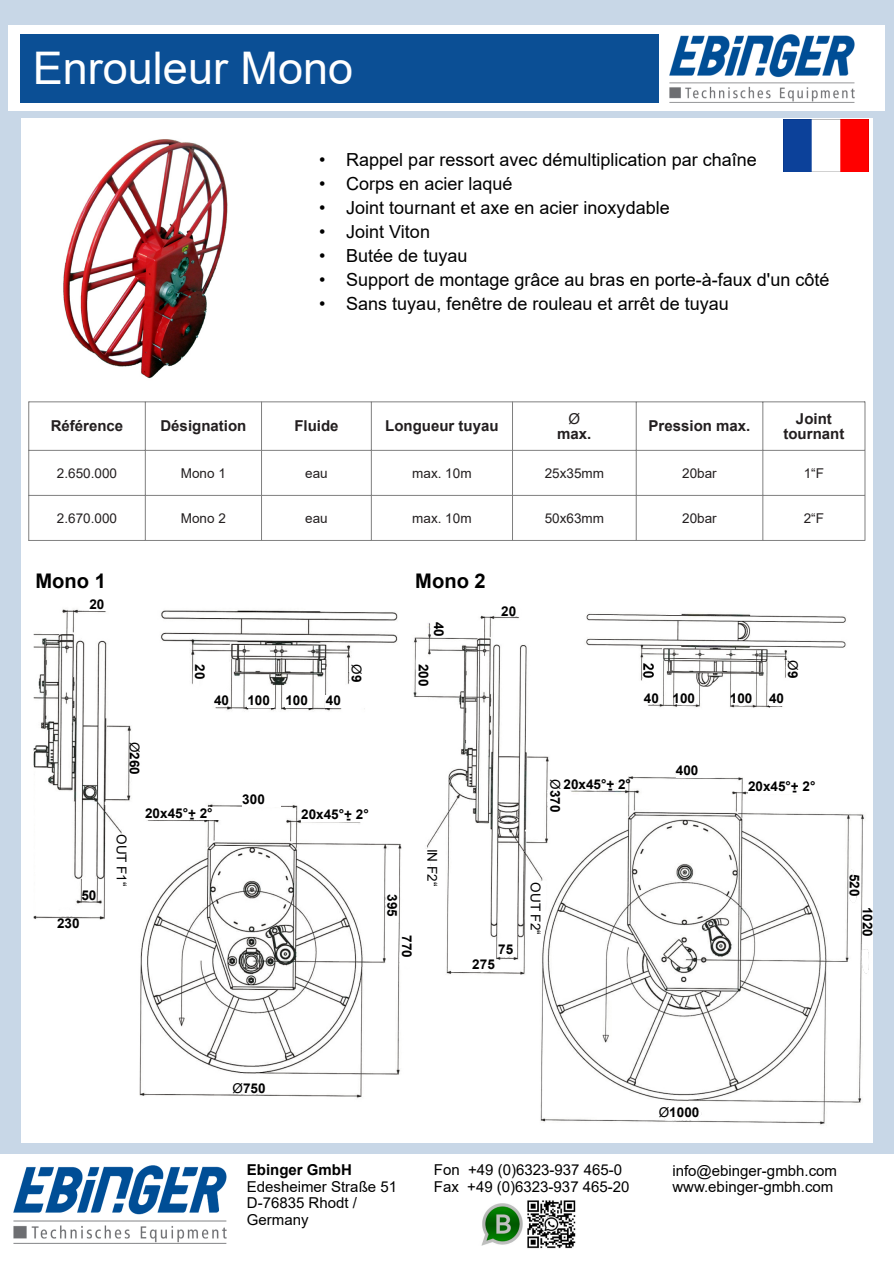
<style>
.page{position:relative;width:894px;height:1263px;background:#fff}
.page>*{position:absolute;margin:0;border:0;box-sizing:border-box;transform-origin:0 0}
.t1{font:45px "Arial";color:#fff}
.t2{font:700 20.1px "Arial";color:#000}
.t3{font:18px "Arial";color:#000}
.t4{font:15px/16.5px "Arial";color:#000}
.t5{font:700 15px/15.5px "Arial";color:#231f20;text-align:center}
.t6{font:700 15px "Arial";color:#000}
.t7{font:15px "Arial";color:#231f20}
.t8{font:700 13.5px "Arial";color:#000}
.t9{font:13.5px "Arial";color:#231f20}
.t10{font:13.5px "Arial";color:#000}
.s1{font-weight:400}
.s2{font-weight:700}
</style>
<div class="page">
<div style="left:0;top:0;width:893px;height:1263px;background:#c8d7e7"></div>
<div style="left:9px;top:26px;width:875px;height:85px;background:#fff"></div>
<div style="left:21px;top:118px;width:851px;height:1025px;background:#fff"></div>
<div style="left:20px;top:34px;width:638px;height:68px;background:#0b4f95"></div>
<img style="left:669px;top:34px;width:185px;height:68px">
<div style="left:0;top:1154px;width:893px;height:109px;background:#fff"></div>
<img style="left:13px;top:1165px;width:213px;height:78px">
<img style="left:527px;top:1200px;width:49px;height:49px">
<img style="left:481px;top:1204px;width:42px;height:41px">
<hr style="left:28px;top:401px;width:1px;height:140px;background:#808080">
<hr style="left:864px;top:401px;width:1px;height:140px;background:#808080">
<hr style="left:145px;top:402px;width:1px;height:138px;background:#808080">
<hr style="left:261px;top:402px;width:1px;height:138px;background:#808080">
<hr style="left:371px;top:402px;width:1px;height:138px;background:#808080">
<hr style="left:512px;top:402px;width:1px;height:138px;background:#808080">
<hr style="left:635px;top:402px;width:1px;height:138px;background:#808080">
<hr style="left:762px;top:402px;width:1px;height:138px;background:#808080">
<hr style="left:29px;top:401px;width:835px;height:1px;background:#808080">
<hr style="left:29px;top:450px;width:835px;height:1px;background:#808080">
<hr style="left:29px;top:495px;width:835px;height:1px;background:#808080">
<hr style="left:29px;top:540px;width:835px;height:1px;background:#808080">
<img style="left:63px;top:139px;width:165px;height:240px">
<img style="left:160px;top:610px;width:238px;height:101px">
<img style="left:34px;top:609px;width:97px;height:311px">
<img style="left:139px;top:804px;width:263px;height:295px">
<img style="left:540px;top:776px;width:329px;height:349px">
<div style="left:89px;top:599px;width:39px;height:12px;background:#fff"></div>
<div style="left:242px;top:794px;width:38px;height:12px;background:#fff"></div>
<div style="left:675px;top:765px;width:39px;height:12px;background:#fff"></div>
<div style="left:301px;top:809px;width:102px;height:12px;background:#fff"></div>
<div style="left:747px;top:781px;width:102px;height:12px;background:#fff"></div>
<div style="left:145px;top:808px;width:102px;height:12px;background:#fff"></div>
<div style="left:326px;top:695px;width:19px;height:12px;background:#fff"></div>
<div style="left:247px;top:695px;width:27px;height:12px;background:#fff"></div>
<div style="left:285px;top:695px;width:27px;height:12px;background:#fff"></div>
<img style="left:413px;top:615px;width:143px;height:383px">
<img style="left:586px;top:613px;width:260px;height:95px">
<img style="left:643px;top:663px;width:10px;height:15px">
<div style="left:768px;top:693px;width:19px;height:12px;background:#fff"></div>
<img style="left:783px;top:119px;width:84px;height:52px">
<h1 class="t1" style="left:33px;top:51px;width:322px">Enrouleur Mono</h1>
<p class="t3" style="left:319px;top:153px;width:439px">• Rappel par ressort avec démultiplication par chaîne</p>
<p class="t3" style="left:319px;top:177px;width:195px">• Corps en acier laqué</p>
<p class="t3" style="left:319px;top:201px;width:352px">• Joint tournant et axe en acier inoxydable</p>
<p class="t3" style="left:319px;top:225px;width:112px">• Joint Viton</p>
<p class="t3" style="left:319px;top:249px;width:150px">• Butée de tuyau</p>
<p class="t3" style="left:319px;top:273px;width:511px">• Support de montage grâce au bras en porte-à-faux d'un côté</p>
<p class="t3" style="left:319px;top:297px;width:411px">• Sans tuyau, fenêtre de rouleau et arrêt de tuyau</p>
<p class="t5" style="left:51px;top:420px;width:74px">Référence</p>
<p class="t5" style="left:160px;top:420px;width:87px">Désignation</p>
<p class="t5" style="left:294px;top:420px;width:46px">Fluide</p>
<p class="t5" style="left:385px;top:420px;width:115px">Longueur tuyau</p>
<p class="t7" style="left:568px;top:413px;width:13px">Ø</p>
<p class="t5" style="left:557px;top:428px;width:36px">max.</p>
<p class="t5" style="left:648px;top:420px;width:103px">Pression max.</p>
<p class="t5" style="left:783px;top:412px;width:62px">Joint tournant</p>
<p class="t9" style="left:57px;top:468px;width:62px">2.650.000</p>
<p class="t9" style="left:181px;top:468px;width:47px">Mono 1</p>
<p class="t9" style="left:305px;top:468px;width:24px">eau</p>
<p class="t9" style="left:412px;top:468px;width:61px">max. 10m</p>
<p class="t9" style="left:544px;top:468px;width:61px">25x35mm</p>
<p class="t9" style="left:682px;top:468px;width:36px">20bar</p>
<p class="t9" style="left:803px;top:468px;width:22px">1“F</p>
<p class="t9" style="left:57px;top:513px;width:62px">2.670.000</p>
<p class="t9" style="left:181px;top:513px;width:47px">Mono 2</p>
<p class="t9" style="left:305px;top:513px;width:24px">eau</p>
<p class="t9" style="left:412px;top:513px;width:61px">max. 10m</p>
<p class="t9" style="left:544px;top:513px;width:61px">50x63mm</p>
<p class="t9" style="left:682px;top:513px;width:36px">20bar</p>
<p class="t9" style="left:803px;top:513px;width:22px">2“F</p>
<p class="t2" style="left:35px;top:574px;width:72px">Mono 1</p>
<p class="t2" style="left:415px;top:574px;width:72px">Mono 2</p>
<p class="t8" style="left:89px;top:599px;width:17px">20</p>
<p class="t8" style="left:81px;top:890px;width:17px">50</p>
<p class="t8" style="left:57px;top:919px;width:24px">230</p>
<p class="t8" style="left:140px;top:742px;width:35px;rotate:90deg"><span class="s1">Ø</span>260</p>
<p class="t8" style="left:205px;top:664px;width:17px;rotate:90deg">20</p>
<p class="t10" style="left:361px;top:664px;width:20px;rotate:90deg">Ø<span class="s2">9</span></p>
<p class="t8" style="left:247px;top:695px;width:62px">100 100</p>
<p class="t8" style="left:326px;top:695px;width:17px">40</p>
<p class="t8" style="left:214px;top:695px;width:17px">40</p>
<p class="t8" style="left:242px;top:794px;width:24px">300</p>
<p class="t10" style="left:127px;top:834px;width:54px;rotate:90deg">OUT F1“</p>
<p class="t8" style="left:145px;top:808px;width:69px">20x45°+ 2°</p>
<p class="t8" style="left:189px;top:812px;width:6px">-</p>
<p class="t8" style="left:301px;top:809px;width:69px">20x45°+ 2°</p>
<p class="t8" style="left:346px;top:813px;width:6px">-</p>
<p class="t8" style="left:397px;top:894px;width:24px;rotate:90deg">395</p>
<p class="t8" style="left:444px;top:622px;width:17px;rotate:90deg">40</p>
<p class="t8" style="left:428px;top:664px;width:24px;rotate:90deg">200</p>
<p class="t10" style="left:437px;top:849px;width:39px;rotate:90deg">IN F2“</p>
<p class="t8" style="left:501px;top:606px;width:17px">20</p>
<p class="t8" style="left:412px;top:935px;width:24px;rotate:90deg">770</p>
<p class="t8" style="left:498px;top:944px;width:17px">75</p>
<p class="t8" style="left:472px;top:959px;width:24px">275</p>
<p class="t10" style="left:797px;top:660px;width:20px;rotate:90deg">Ø<span class="s2">9</span></p>
<p class="t8" style="left:643px;top:693px;width:17px">40</p>
<p class="t8" style="left:768px;top:693px;width:17px">40</p>
<p class="t8" style="left:672px;top:693px;width:24px">100</p>
<p class="t8" style="left:729px;top:693px;width:24px">100</p>
<p class="t8" style="left:675px;top:765px;width:24px">400</p>
<p class="t8" style="left:563px;top:779px;width:69px">20x45°+ 2°</p>
<p class="t8" style="left:747px;top:781px;width:69px">20x45°+ 2°</p>
<p class="t8" style="left:560px;top:779px;width:35px;rotate:90deg"><span class="s1">Ø</span>370</p>
<p class="t8" style="left:607px;top:783px;width:6px">-</p>
<p class="t8" style="left:792px;top:785px;width:6px">-</p>
<p class="t10" style="left:540px;top:882px;width:54px;rotate:90deg">OUT F2“</p>
<p class="t8" style="left:859px;top:873px;width:24px;rotate:90deg">520</p>
<p class="t8" style="left:872px;top:907px;width:32px;rotate:90deg">1020</p>
<p class="t8" style="left:232px;top:1083px;width:35px"><span class="s1">Ø</span>750</p>
<p class="t6" style="left:247px;top:1164px;width:107px">Ebinger GmbH</p>
<p class="t4" style="left:247px;top:1180px;width:152px">Edesheimer Straße 51<br>D-76835 Rhodt /<br>Germany</p>
<p class="t4" style="left:433px;top:1163px;width:197px">Fon +49 (0)6323-937 465-0<br>Fax +49 (0)6323-937 465-20</p>
<p class="t8" style="left:658px;top:1108px;width:42px"><span class="s1">Ø</span>1000</p>
<p class="t4" style="left:672px;top:1163px;width:166px">info@ebinger-gmbh.com www.ebinger-gmbh.com</p>
</div>
